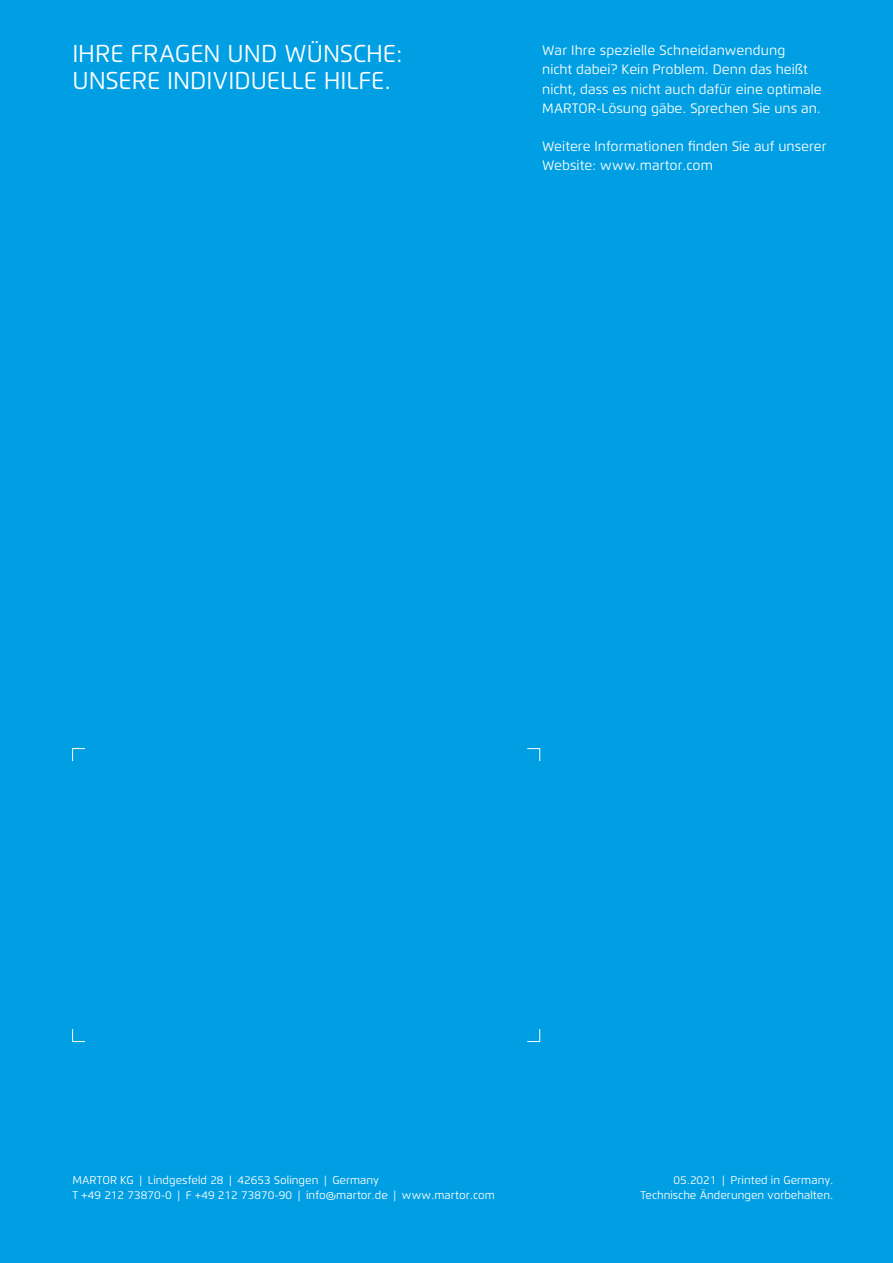
<style>
.page{position:relative;width:893px;height:1263px;background:#009fe3}
.page>*{position:absolute;margin:0;border:0;box-sizing:border-box;transform-origin:0 0}
.t1{font:24.3px/27.6px "Flexo";color:#fff}
.t2{font:13.65px/19.2px "Flexo";color:#fff}
.t3{font:11.25px/14.9px "Flexo";color:#fff;text-align:right}
</style>
<div class="page">
<svg style="left:72px;top:748px;width:13px;height:13px"></svg>
<svg style="left:527px;top:1029px;width:13px;height:13px"></svg>
<svg style="left:72px;top:1029px;width:13px;height:13px"></svg>
<svg style="left:527px;top:748px;width:13px;height:13px"></svg>
<h1 class="t1" style="left:72px;top:39px;width:332px">IHRE FRAGEN UND WÜNSCHE:<br>UNSERE INDIVIDUELLE HILFE.</h1>
<p class="t2" style="left:542px;top:41px;width:281px">War Ihre spezielle Schneidanwendung<br>nicht dabei? Kein Problem. Denn das heißt nicht, dass es nicht auch dafür eine optimale MARTOR-Lösung gäbe. Sprechen Sie uns an.</p>
<p class="t2" style="left:542px;top:137px;width:286px">Weitere Informationen finden Sie auf unserer<br>Website: www.martor.com</p>
<p class="t3" style="left:72px;top:1173px;width:424px;text-align:left">MARTOR KG | Lindgesfeld 28 | 42653 Solingen | Germany<br>T +49 212 73870-0 | F +49 212 73870-90 | info@martor.de | www.martor.com</p>
<p class="t3" style="left:641px;top:1173px;width:194px">05.2021 | Printed in Germany.<br>Technische Änderungen vorbehalten.</p>
</div>
